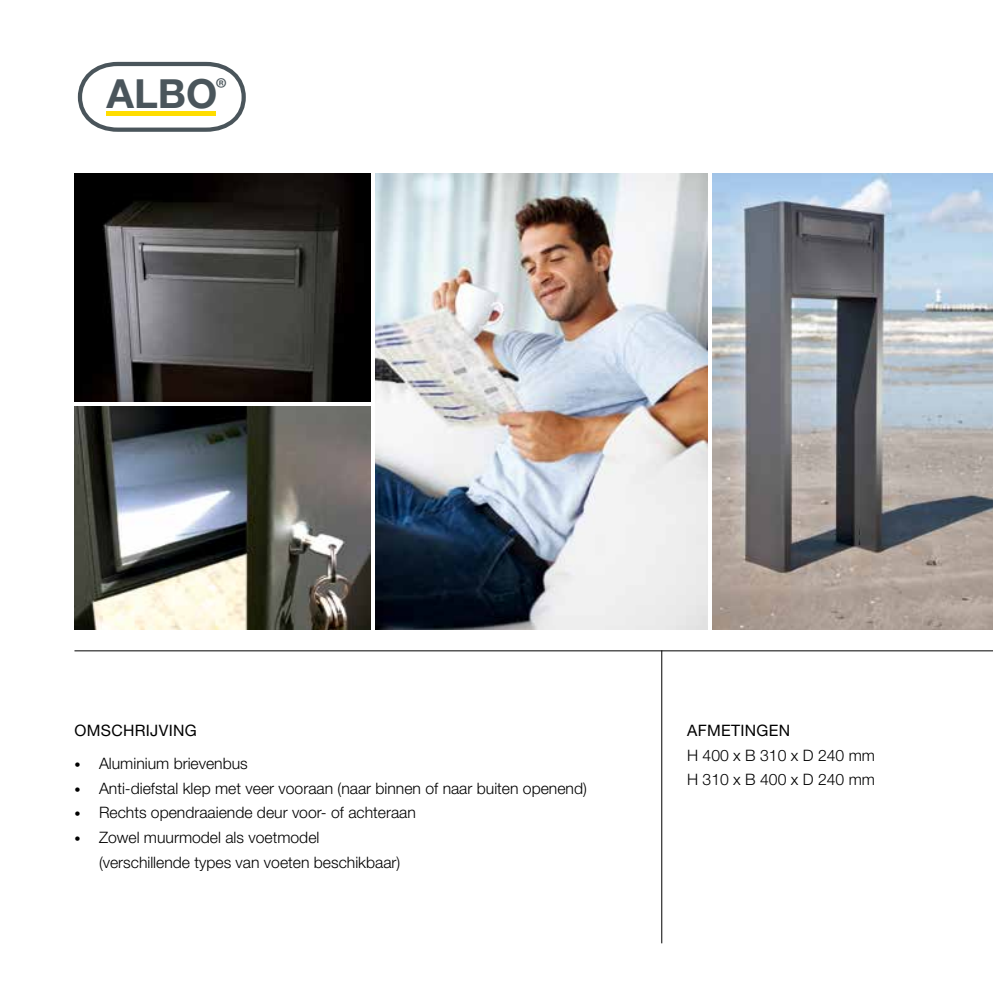
<style>
.page{position:relative;width:993px;height:993px;background:#fff}
.page>*{position:absolute;margin:0;border:0;box-sizing:border-box;transform-origin:0 0}
.t1{font:700 40.07px "Helvetica Neue LT Std";color:#4a555b}
.t2{font:300 15.75px/24.5px "Helvetica Neue LT Std";color:#000}
.t3{font:15.75px "Helvetica Neue LT Std";letter-spacing:.02em;color:#000}
.s1{font-size:12.25px}
</style>
<div class="page">
<img style="left:712px;top:174px;width:280px;height:455px">
<img style="left:74px;top:174px;width:296px;height:227px">
<img style="left:74px;top:406px;width:296px;height:223px">
<img style="left:375px;top:174px;width:332px;height:455px">
<hr style="left:74px;top:650px;width:918px;height:1px;background:#000">
<hr style="left:661px;top:650px;width:1px;height:293px;background:#000">
<svg style="left:78px;top:62px;width:168px;height:70px"></svg>
<h1 class="t1" style="left:106px;top:69px;width:122px">ALBO<sup>®</sup></h1>
<p class="t3" style="left:74px;top:721px;width:124px">OMSCHRIJVING</p>
<p class="t2" style="left:74px;top:751px;width:175px"><span class="s1">•</span> Aluminium brievenbus</p>
<p class="t2" style="left:74px;top:775px;width:514px"><span class="s1">•</span> Anti-diefstal klep met veer vooraan (naar binnen of naar buiten openend)</p>
<p class="t2" style="left:74px;top:800px;width:343px"><span class="s1">•</span> Rechts opendraaiende deur voor- of achteraan</p>
<p class="t2" style="left:99px;top:824px;width:303px;text-indent:-25px"><span class="s1">•</span> Zowel muurmodel als voetmodel (verschillende types van voeten beschikbaar)</p>
<p class="t3" style="left:687px;top:721px;width:63px">AFM ETING</p>
<p class="t3" style="left:768px;top:721px;width:20px">EN</p>
<p class="t2" style="left:687px;top:742px;width:189px">H 400 x B 310 x D 240 mm<br>H 310 x B 400 x D 240 mm</p>
</div>
